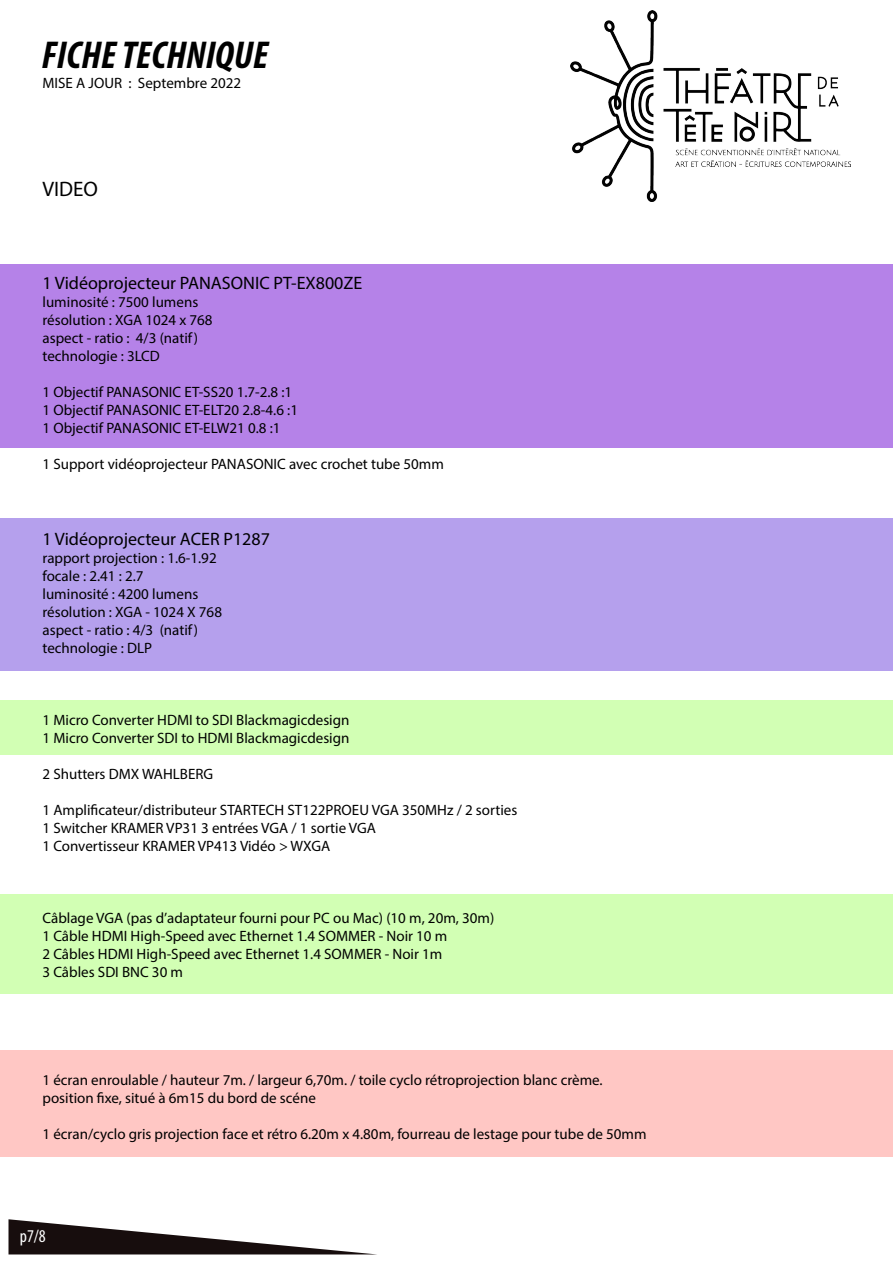
<style>
.page{position:relative;width:893px;height:1263px;background:#fff}
.page>*{position:absolute;margin:0;border:0;box-sizing:border-box;transform-origin:0 0}
.t1{font:italic 700 condensed 39px "Myriad Pro";color:#000}
.t2{font:21px "Myriad Pro";color:#000}
.t3{font:18px "Myriad Pro";color:#000}
.t4{font:condensed 18px "Myriad Pro";color:#fff}
.t5{font:15px/18px "Myriad Pro";color:#000}
</style>
<div class="page">
<svg style="left:9px;top:1219px;width:363px;height:35px"></svg>
<div style="left:0;top:264px;width:893px;height:183px;background:#b582e8"></div>
<div style="left:0;top:1050px;width:893px;height:107px;background:#ffc7c4"></div>
<div style="left:0;top:519px;width:893px;height:152px;background:#b5a0ed"></div>
<div style="left:0;top:894px;width:893px;height:100px;background:#d2ffb4"></div>
<div style="left:0;top:700px;width:893px;height:55px;background:#d2ffb4"></div>
<img style="left:570px;top:10px;width:281px;height:192px">
<h1 class="t1" style="left:42px;top:31px;width:228px">FICHE TECHNIQUE</h1>
<p class="t5" style="left:43px;top:74px;width:200px">MISE A JOUR : Septembre 2022</p>
<h2 class="t2" style="left:43px;top:176px;width:57px">VIDEO</h2>
<p class="t3" style="left:43px;top:272px;width:321px">1 Vidéoprojecteur PANASONIC PT-EX800ZE</p>
<p class="t5" style="left:43px;top:293px;width:172px">luminosité : 7500 lumens résolution : XGA 1024 x 768 aspect - ratio : 4/3 (natif) technologie : 3LCD</p>
<p class="t5" style="left:43px;top:383px;width:257px">1 Objectif PANASONIC ET-SS20 1.7-2.8 :1<br>1 Objectif PANASONIC ET-ELT20 2.8-4.6 :1<br>1 Objectif PANASONIC ET-ELW21 0.8 :1</p>
<p class="t5" style="left:43px;top:455px;width:403px">1 Support vidéoprojecteur PANASONIC avec crochet tube 50mm</p>
<p class="t3" style="left:43px;top:528px;width:229px">1 Vidéoprojecteur ACER P1287</p>
<p class="t5" style="left:43px;top:549px;width:181px">rapport projection : 1.6-1.92 focale : 2.41 : 2.7<br>luminosité : 4200 lumens résolution : XGA - 1024 X 768 aspect - ratio : 4/3 (natif) technologie : DLP</p>
<p class="t5" style="left:43px;top:711px;width:308px">1 Micro Converter HDMI to SDI Blackmagicdesign<br>1 Micro Converter SDI to HDMI Blackmagicdesign</p>
<p class="t5" style="left:43px;top:765px;width:172px">2 Shutters DMX WAHLBERG</p>
<p class="t5" style="left:43px;top:801px;width:476px">1 Amplificateur/distributeur STARTECH ST122PROEU VGA 350MHz / 2 sorties<br>1 Switcher KRAMER VP31 3 entrées VGA / 1 sortie VGA<br>1 Convertisseur KRAMER VP413 Vidéo &gt; WXGA</p>
<p class="t5" style="left:43px;top:909px;width:453px">Câblage VGA (pas d’adaptateur fourni pour PC ou Mac) (10 m, 20m, 30m)<br>1 Câble HDMI High-Speed avec Ethernet 1.4 SOMMER - Noir 10 m<br>2 Câbles HDMI High-Speed avec Ethernet 1.4 SOMMER - Noir 1m<br>3 Câbles SDI BNC 30 m</p>
<p class="t5" style="left:43px;top:1071px;width:562px">1 écran enroulable / hauteur 7m. / largeur 6,70m. / toile cyclo rétroprojection blanc crème. position fixe, situé à 6m15 du bord de scéne</p>
<p class="t5" style="left:43px;top:1125px;width:606px">1 écran/cyclo gris projection face et rétro 6.20m x 4.80m, fourreau de lestage pour tube de 50mm</p>
<p class="t4" style="left:20px;top:1225px;width:28px">p7/8</p>
</div>
